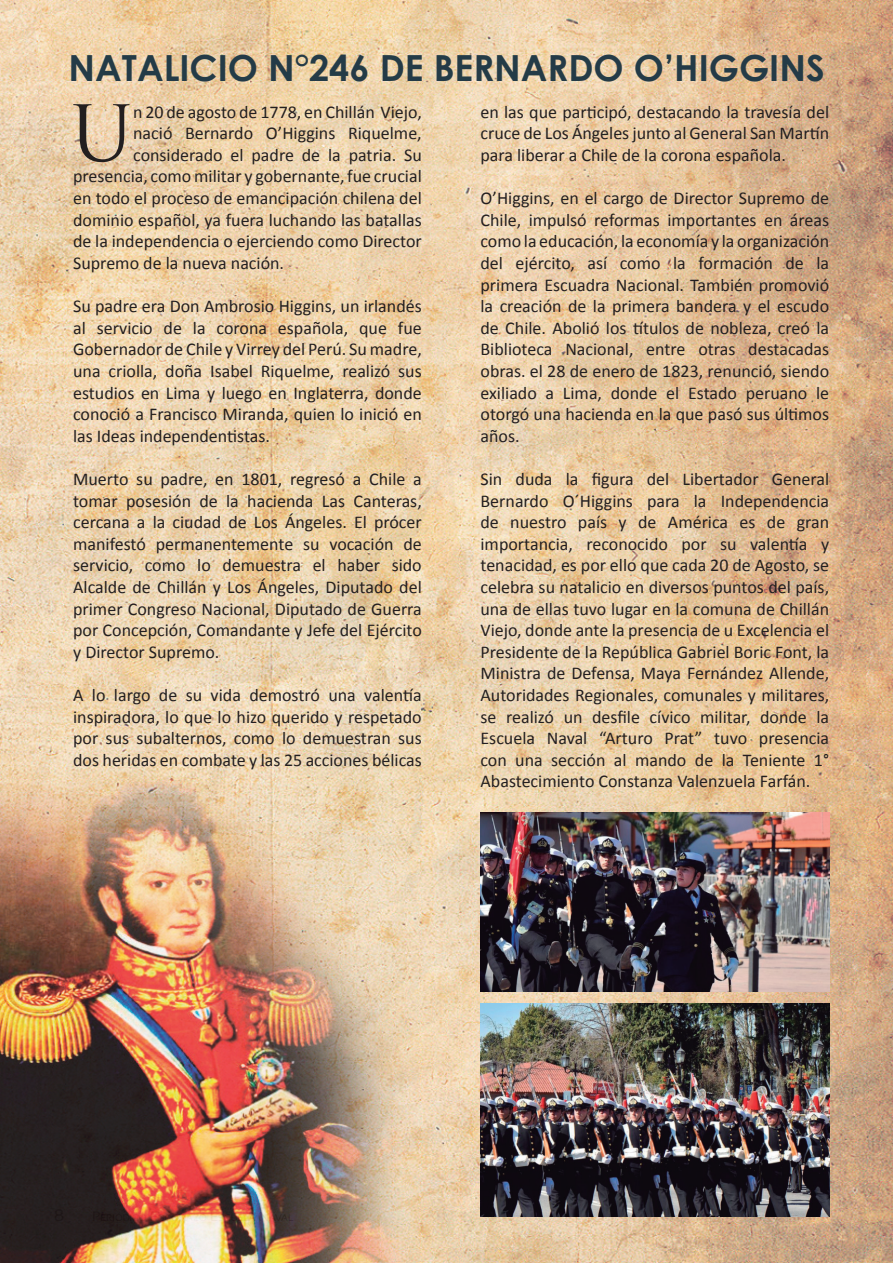
<style>
.page{position:relative;width:893px;height:1263px;background:#fff}
.page>*{position:absolute;margin:0;border:0;box-sizing:border-box;transform-origin:0 0}
.t1{font:75.3px "Trajan Pro";color:#231f20}
.t2{font:700 36px "Century Gothic";color:#243b47}
.t3{font:18px/21.6px "Calibri";color:#231f20;text-align:justify}
</style>
<div class="page">
<img style="left:0;top:0;width:893px;height:1263px">
<img style="left:0;top:672px;width:493px;height:591px">
<img style="left:480px;top:813px;width:349px;height:178px">
<img style="left:480px;top:1003px;width:349px;height:214px">
<h2 class="t2" style="left:69px;top:41px;width:758px">NATALICIO N°246 DE BERNARDO O’H IGGINS</h2>
<h1 class="t1" style="left:71px;top:86px;width:64px">U</h1>
<p class="t3" style="left:133px;top:101px;width:290px">n 20 de agosto de 1778, en Chillán Viejo,</p>
<p class="t3" style="left:480px;top:101px;width:350px">en las que participó, destacando la travesía del cruce de Los Ángeles junto al General San Martín para liberar a Chile de la corona española.</p>
<p class="t3" style="left:480px;top:187px;width:350px">O’Higgins, en el cargo de Director Supremo de Chile, impulsó reformas importantes en áreas como la educación, la economía y la organización del ejército, así como la formación de la primera Escuadra Nacional. También promovió la creación de la primera bandera y el escudo de Chile. Abolió los títulos de nobleza, creó la Biblioteca Nacional, entre otras destacadas obras. el 28 de enero de 1823, renunció, siendo exiliado a Lima, donde el Estado peruano le otorgó una hacienda en la que pasó sus últimos años.</p>
<p class="t3" style="left:480px;top:468px;width:350px">Sin duda la figura del Libertador General Bernardo O´Higgins para la Independencia de nuestro país y de América es de gran importancia, reconocido por su valentía y tenacidad, es por ello que cada 20 de Agosto, se celebra su natalicio en diversos puntos del país, una de ellas tuvo lugar en la comuna de Chillán Viejo, donde ante la presencia de u Excelencia el Presidente de la República Gabriel Boric Font, la Ministra de Defensa, Maya Fernández Allende, Autoridades Regionales, comunales y militares, se realizó un desfile cívico militar, donde la Escuela Naval “Arturo Prat” tuvo presencia con una sección al mando de la Teniente 1° Abastecimiento Constanza Valenzuela Farfán.</p>
<p class="t3" style="left:133px;top:123px;width:290px">nació Bernardo O’Higgins Riquelme,</p>
<p class="t3" style="left:133px;top:144px;width:290px">considerado el padre de la patria. Su</p>
<p class="t3" style="left:73px;top:166px;width:350px">presencia, como militar y gobernante, fue crucial</p>
<p class="t3" style="left:73px;top:187px;width:350px">en todo el proceso de emancipación chilena del</p>
<p class="t3" style="left:73px;top:209px;width:350px">dominio español, ya fuera luchando las batallas</p>
<p class="t3" style="left:73px;top:231px;width:350px">de la independencia o ejerciendo como Director</p>
<p class="t3" style="left:73px;top:252px;width:213px">Supremo de la nueva nación.</p>
<p class="t3" style="left:73px;top:295px;width:350px">Su padre era Don Ambrosio Higgins, un irlandés al servicio de la corona española, que fue Gobernador de Chile y Virrey del Perú. Su madre, una criolla, doña Isabel Riquelme, realizó sus estudios en Lima y luego en Inglaterra, donde conoció a Francisco Miranda, quien lo inició en las Ideas independentistas.</p>
<p class="t3" style="left:73px;top:468px;width:350px">Muerto su padre, en 1801, regresó a Chile a tomar posesión de la hacienda Las Canteras, cercana a la ciudad de Los Ángeles. El prócer manifestó permanentemente su vocación de servicio, como lo demuestra el haber sido Alcalde de Chillán y Los Ángeles, Diputado del primer Congreso Nacional, Diputado de Guerra por Concepción, Comandante y Jefe del Ejército y Director Supremo.</p>
<p class="t3" style="left:73px;top:684px;width:350px">A lo largo de su vida demostró una valentía inspiradora, lo que lo hizo querido y respetado por sus subalternos, como lo demuestran sus dos heridas en combate y las 25 acciones bélicas</p>
</div>
